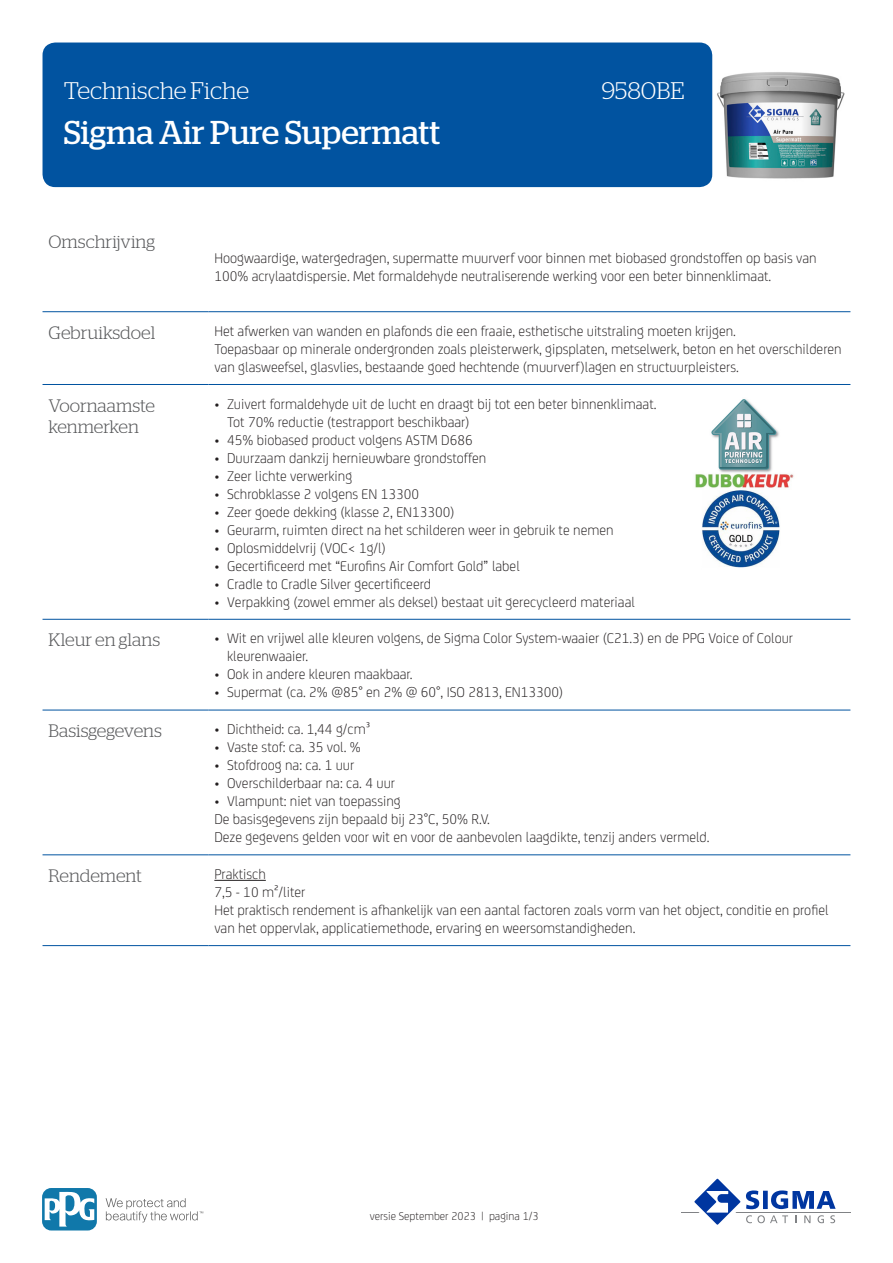
<style>
.page{position:relative;width:893px;height:1263px;background:#fff}
.page>*{position:absolute;margin:0;border:0;box-sizing:border-box;transform-origin:0 0}
.t1{font:33px "Stag";color:#fff}
.RH1{font:300 24px "Stag";color:#fff}
.KOP{font:300 18px/21.6px "Stag";color:#57585a}
.BODY{font:300 15px/18px "FS Joey";color:#231f20}
.t2{font:300 12px "FS Joey";color:#231f20}
</style>
<div class="page">
<div style="left:43px;top:43px;width:669px;height:144px;background:#0153a0;border-radius:13px"></div>
<hr style="left:681px;top:1211px;width:169px;height:1px;background:#808285">
<svg style="left:689px;top:1178px;width:147px;height:47px"></svg>
<svg style="left:106px;top:1198px;width:97px;height:24px"></svg>
<svg style="left:43px;top:1188px;width:54px;height:42px"></svg>
<svg style="left:45px;top:1191px;width:49px;height:35px"></svg>
<hr style="left:43px;top:311px;width:165px;height:1px;background:#0153a0">
<hr style="left:208px;top:311px;width:642px;height:1px;background:#0153a0">
<hr style="left:43px;top:384px;width:165px;height:1px;background:#0153a0">
<hr style="left:208px;top:384px;width:642px;height:1px;background:#0153a0">
<hr style="left:43px;top:619px;width:165px;height:1px;background:#0153a0">
<hr style="left:208px;top:619px;width:642px;height:1px;background:#0153a0">
<hr style="left:43px;top:710px;width:165px;height:1px;background:#0153a0">
<hr style="left:208px;top:710px;width:642px;height:1px;background:#0153a0">
<hr style="left:43px;top:854px;width:165px;height:1px;background:#0153a0">
<hr style="left:208px;top:854px;width:642px;height:1px;background:#0153a0">
<hr style="left:43px;top:945px;width:165px;height:1px;background:#0153a0">
<hr style="left:208px;top:945px;width:642px;height:1px;background:#0153a0">
<img style="left:695px;top:399px;width:99px;height:169px">
<hr style="left:214px;top:880px;width:52px;height:1px;background:#231f20">
<img style="left:717px;top:72px;width:127px;height:107px">
<p class="RH1" style="left:64px;top:77px;width:187px">Technische Fiche</p>
<p class="RH1" style="left:601px;top:77px;width:85px">9580BE</p>
<p class="t1" style="left:64px;top:114px;width:378px">Sigma Air Pure Supermatt</p>
<p class="KOP" style="left:49px;top:231px;width:108px">Omschrijving</p>
<p class="BODY" style="left:214px;top:248px;width:604px">Hoogwaardige, watergedragen, supermatte muurverf voor binnen met biobased grondstoffen op basis van<br>100% acrylaatdispersie. Met formaldehyde neutraliserende werking voor een beter binnenklimaat.</p>
<p class="KOP" style="left:49px;top:321px;width:108px">Gebruiksdoel</p>
<p class="BODY" style="left:214px;top:321px;width:629px">Het afwerken van wanden en plafonds die een fraaie, esthetische uitstraling moeten krijgen.<br>Toepasbaar op minerale ondergronden zoals pleisterwerk, gipsplaten, metselwerk, beton en het overschilderen van glasweefsel, glasvlies, bestaande goed hechtende (muurverf)lagen en structuurpleisters.</p>
<p class="KOP" style="left:49px;top:394px;width:108px">Voornaamste kenmerken</p>
<p class="BODY" style="left:227px;top:394px;width:431px;text-indent:-13px">• Zuivert formaldehyde uit de lucht en draagt bij tot een beter binnenklimaat.<br>Tot 70% reductie (testrapport beschikbaar)</p>
<p class="BODY" style="left:214px;top:430px;width:260px">• 45% biobased product volgens ASTM D686</p>
<p class="BODY" style="left:214px;top:448px;width:273px">• Duurzaam dankzij hernieuwbare grondstoffen</p>
<p class="BODY" style="left:214px;top:466px;width:139px">• Zeer lichte verwerking</p>
<p class="BODY" style="left:214px;top:484px;width:206px">• Schrobklasse 2 volgens EN 13300</p>
<p class="BODY" style="left:214px;top:502px;width:242px">• Zeer goede dekking (klasse 2, EN13300)</p>
<p class="BODY" style="left:214px;top:520px;width:401px">• Geurarm, ruimten direct na het schilderen weer in gebruik te nemen</p>
<p class="BODY" style="left:214px;top:538px;width:173px">• Oplosmiddelvrij (VOC&lt; 1g/l)</p>
<p class="BODY" style="left:214px;top:556px;width:307px">• Gecertificeerd met “Eurofins Air Comfort Gold” label</p>
<p class="BODY" style="left:214px;top:574px;width:218px">• Cradle to Cradle Silver gecertificeerd</p>
<p class="BODY" style="left:214px;top:592px;width:422px">• Verpakking (zowel emmer als deksel) bestaat uit gerecycleerd materiaal</p>
<p class="KOP" style="left:49px;top:629px;width:113px">Kleur en glans</p>
<p class="BODY" style="left:227px;top:628px;width:568px;text-indent:-13px">• Wit en vrijwel alle kleuren volgens, de Sigma Color System-waaier (C21.3) en de PPG Voice of Colour kleurenwaaier.</p>
<p class="BODY" style="left:214px;top:664px;width:200px">• Ook in andere kleuren maakbaar.</p>
<p class="BODY" style="left:214px;top:682px;width:350px">• Supermat (ca. 2% @85° en 2% @ 60°, ISO 2813, EN13300)</p>
<p class="KOP" style="left:49px;top:720px;width:115px">Basisgegevens</p>
<p class="BODY" style="left:214px;top:719px;width:157px">• Dichtheid: ca. 1,44 g/cm³</p>
<p class="BODY" style="left:214px;top:737px;width:148px">• Vaste stof: ca. 35 vol. %</p>
<p class="BODY" style="left:214px;top:755px;width:142px">• Stofdroog na: ca. 1 uur</p>
<p class="BODY" style="left:214px;top:773px;width:182px">• Overschilderbaar na: ca. 4 uur</p>
<p class="BODY" style="left:214px;top:791px;width:188px">• Vlampunt: niet van toepassing</p>
<p class="BODY" style="left:214px;top:809px;width:497px">De basisgegevens zijn bepaald bij 23°C, 50% R.V.<br>Deze gegevens gelden voor wit en voor de aanbevolen laagdikte, tenzij anders vermeld.</p>
<p class="KOP" style="left:49px;top:865px;width:95px">Rendement</p>
<p class="BODY" style="left:214px;top:864px;width:616px">Praktisch<br>7,5 - 10 m²/liter<br>Het praktisch rendement is afhankelijk van een aantal factoren zoals vorm van het object, conditie en profiel van het oppervlak, applicatiemethode, ervaring en weersomstandigheden.</p>
<p class="t2" style="left:370px;top:1208px;width:170px">versie September 2023 | pagina 1/3</p>
</div>
